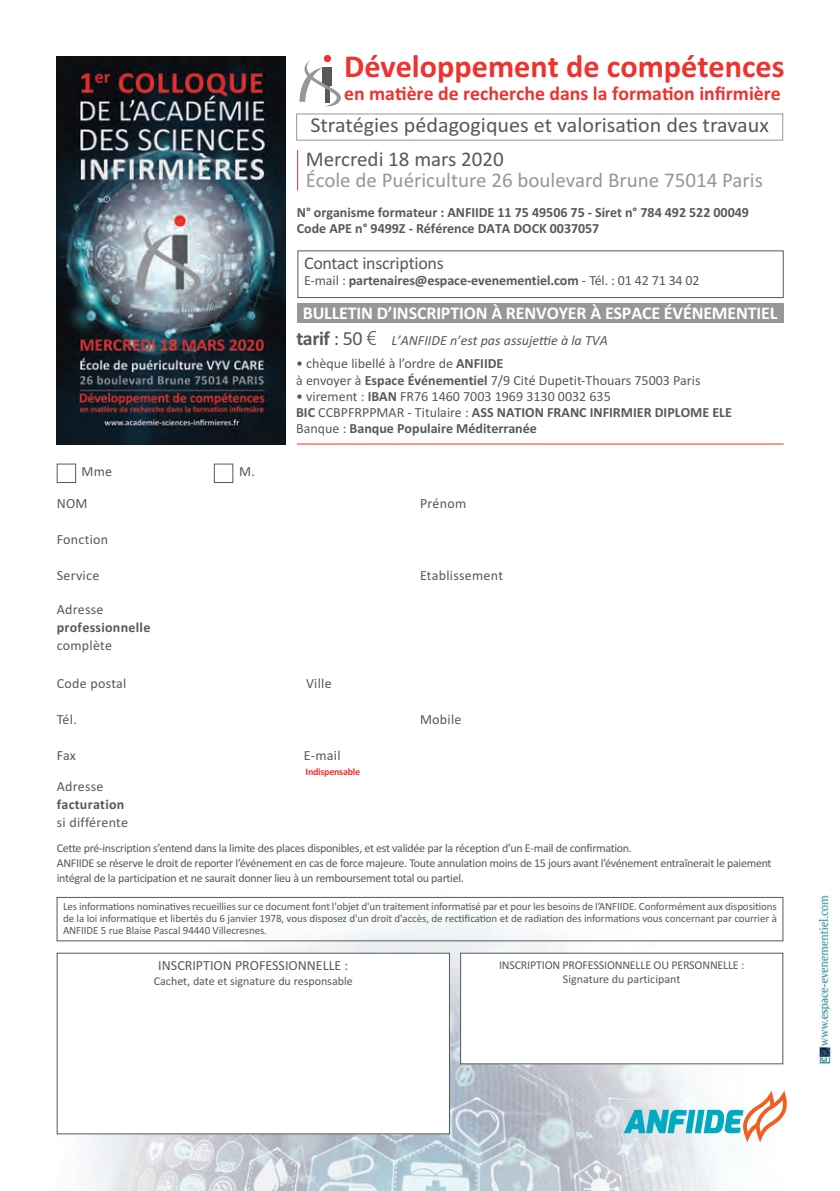
<style>
.page{position:relative;width:840px;height:1191px;background:#fff}
.page>*{position:absolute;margin:0;border:0;box-sizing:border-box;transform-origin:0 0}
.t1{font:700 32.2px "Calibri";color:#ee322e}
.t2{font:21.4px "Calibri";color:#57595a}
.t3{font:21px "Calibri";color:#959798}
.t4{font:21px "Calibri";color:#57595a}
.t5{font:700 19.8px "Calibri";color:#ee322e}
.t6{font:700 18px "Calibri";letter-spacing:-.01em;color:#fff}
.t7{font:18px "Calibri";letter-spacing:-.015em;color:#57595a}
.t8{font:700 14px/16px "Calibri";color:#57595a}
.t9{font:14px "Calibri";color:#57595a}
.t10{font:14px "Calibri";letter-spacing:.02em;color:#57595a}
.t11{font:italic 14px "Calibri";color:#57595a}
.t12{font:700 14px/18px "Calibri";letter-spacing:.02em;color:#57595a}
.t13{font:12px/15px "Calibri";letter-spacing:-.025em;color:#57595a}
.t14{font:12px "Calibri";color:#57595a}
.t15{font:11px/12px "Calibri";letter-spacing:-.01em;color:#57595a;text-align:justify}
.t16{font:700 10px "Calibri";letter-spacing:-.025em;color:#ee322e}
.s1{font-weight:400}
.s2{font-weight:700;font-style:normal;font-size:20px}
.s3{font-style:normal;font-size:20px}
.s4{font-family:"Linotype Euro Font Ato F";font-style:normal;font-size:20px}
.s5{font-weight:700}
</style>
<div class="page">
<img style="left:56px;top:896px;width:776px;height:295px">
<div style="left:296px;top:113px;width:486px;height:28px;border:1px solid #959798"></div>
<div style="left:297px;top:304px;width:485px;height:19px;background:#959798"></div>
<div style="left:297px;top:250px;width:486px;height:48px;border:1px solid #57595a"></div>
<div style="left:57px;top:897px;width:725px;height:44px;border:1px solid #57595a"></div>
<div style="left:57px;top:953px;width:392px;height:180px;background:#fff"></div>
<div style="left:57px;top:952px;width:392px;height:182px;border:1px solid #57595a"></div>
<div style="left:57px;top:463px;width:19px;height:20px;border:1px solid #57595a"></div>
<div style="left:214px;top:463px;width:19px;height:20px;border:1px solid #57595a"></div>
<svg style="left:623px;top:1090px;width:165px;height:52px"></svg>
<hr style="left:297px;top:443px;width:486px;height:1px;background:#ee322e">
<hr style="left:297px;top:150px;width:1px;height:40px;background:#ee322e">
<div style="left:323px;top:55px;width:8px;height:7px;background:#ee342e;border-radius:50%"></div>
<svg style="left:299px;top:60px;width:42px;height:47px"></svg>
<img style="left:57px;top:57px;width:229px;height:387px">
<div style="left:460px;top:953px;width:322px;height:110px;background:#fff"></div>
<div style="left:460px;top:952px;width:322px;height:112px;border:1px solid #57595a"></div>
<div style="left:818px;top:895px;width:13px;height:169px;background:#fff"></div>
<img style="left:818px;top:895px;width:12px;height:169px">
<p class="t1" style="left:344px;top:55px;width:442px">Développement de compétences</p>
<p class="t5" style="left:344px;top:87px;width:438px">en matière de recherche dans la formation infirmière</p>
<p class="t2" style="left:310px;top:118px;width:459px">Stratégies pédagogiques et valorisation des travaux</p>
<p class="t4" style="left:305px;top:151px;width:199px">Mercredi 18 mars 2020</p>
<p class="t3" style="left:305px;top:173px;width:458px">École de Puériculture 26 boulevard Brune 75014 Paris</p>
<p class="t8" style="left:297px;top:206px;width:453px">N° organisme formateur : ANFIIDE 11 75 49506 75 ‐ Siret n° 784 492 522 00049</p>
<p class="t8" style="left:297px;top:221px;width:304px">Code APE n° 9499Z ‐ Référence DATA DOCK 0037057</p>
<p class="t7" style="left:304px;top:257px;width:141px">Contact inscriptions</p>
<p class="t8" style="left:304px;top:274px;width:397px"><span class="s1">E‐mail :</span> partenaires@espace‐evenementiel.com <span class="s1">‐ Tél. : 01 42 71 34 02</span></p>
<p class="t6" style="left:302px;top:307px;width:476px">BULLETIN D’INSCRIPTION À RENVOYER À ESPACE ÉVÉNEMENTIEL</p>
<p class="t11" style="left:296px;top:332px;width:313px"><span class="s2">tarif</span> <span class="s3">: 50</span> <span class="s4">u</span> L’ANFIIDE n’est pas assujettie à la TVA</p>
<p class="t9" style="left:296px;top:359px;width:209px">• chèque libellé à l’ordre de <span class="s5">ANFIIDE</span></p>
<p class="t9" style="left:296px;top:375px;width:405px">à envoyer à <span class="s5">Espace Événementiel</span> 7/9 Cité Dupetit‐Thouars 75003 Paris</p>
<p class="t9" style="left:296px;top:391px;width:316px">• virement : <span class="s5">IBAN</span> FR76 1460 7003 1969 3130 0032 635</p>
<p class="t8" style="left:296px;top:405px;width:437px">BIC <span class="s1">CCBPFRPPMAR ‐ Titulaire :</span> ASS NATION FRANC INFIRMIER DIPLOME ELE<br><span class="s1">Banque :</span> Banque Populaire Méditerranée</p>
<p class="t9" style="left:81px;top:466px;width:32px">Mme</p>
<p class="t9" style="left:239px;top:466px;width:17px">M.</p>
<p class="t9" style="left:57px;top:498px;width:32px">NOM</p>
<p class="t9" style="left:420px;top:498px;width:48px">Prénom</p>
<p class="t10" style="left:57px;top:534px;width:53px">Fonction</p>
<p class="t10" style="left:57px;top:570px;width:44px">Service</p>
<p class="t10" style="left:420px;top:570px;width:85px">Etablissement</p>
<p class="t10" style="left:57px;top:604px;width:48px">Adresse</p>
<p class="t12" style="left:57px;top:619px;width:95px">professionnelle <span class="s1">complète</span></p>
<p class="t10" style="left:57px;top:678px;width:71px">Code postal</p>
<p class="t9" style="left:306px;top:678px;width:27px">Ville</p>
<p class="t9" style="left:57px;top:714px;width:22px">Tél.</p>
<p class="t9" style="left:420px;top:714px;width:43px">Mobile</p>
<p class="t9" style="left:57px;top:750px;width:21px">Fax</p>
<p class="t9" style="left:304px;top:750px;width:38px">E‐mail</p>
<p class="t10" style="left:57px;top:781px;width:48px">Adresse</p>
<p class="t12" style="left:57px;top:796px;width:69px">facturation</p>
<p class="t9" style="left:57px;top:818px;width:73px">si différente</p>
<p class="t16" style="left:305px;top:768px;width:56px">Indispensable</p>
<p class="t13" style="left:57px;top:842px;width:576px">Cette pré‐inscription s’entend dans la limite des places disponibles, et est validée par la réception d’un E‐mail de confirmation.</p>
<p class="t13" style="left:57px;top:857px;width:716px">ANFIIDE se réserve le droit de reporter l’événement en cas de force majeure. Toute annulation moins de 15 jours avant l’événement entraînerait le paiement intégral de la participation et ne saurait donner lieu à un remboursement total ou partiel.</p>
<p class="t15" style="left:63px;top:901px;width:715px">Les informations nominatives recueillies sur ce document font l'objet d'un traitement informatisé par et pour les besoins de l’ANFIIDE. Conformément aux dispositions de la loi informatique et libertés du 6 janvier 1978, vous disposez d'un droit d'accès, de rectification et de radiation des informations vous concernant par courrier à ANFIIDE 5 rue Blaise Pascal 94440 Villecresnes.</p>
<p class="t9" style="left:158px;top:960px;width:191px">INSCRIPTION PROFESSIONNELLE :</p>
<p class="t14" style="left:154px;top:977px;width:200px">Cachet, date et signature du responsable</p>
<p class="t13" style="left:498px;top:958px;width:247px">INSCRIPTION PROFESSIONNELLE OU PERSONNELLE :</p>
<p class="t14" style="left:562px;top:975px;width:119px">Signature du participant</p>
</div>
